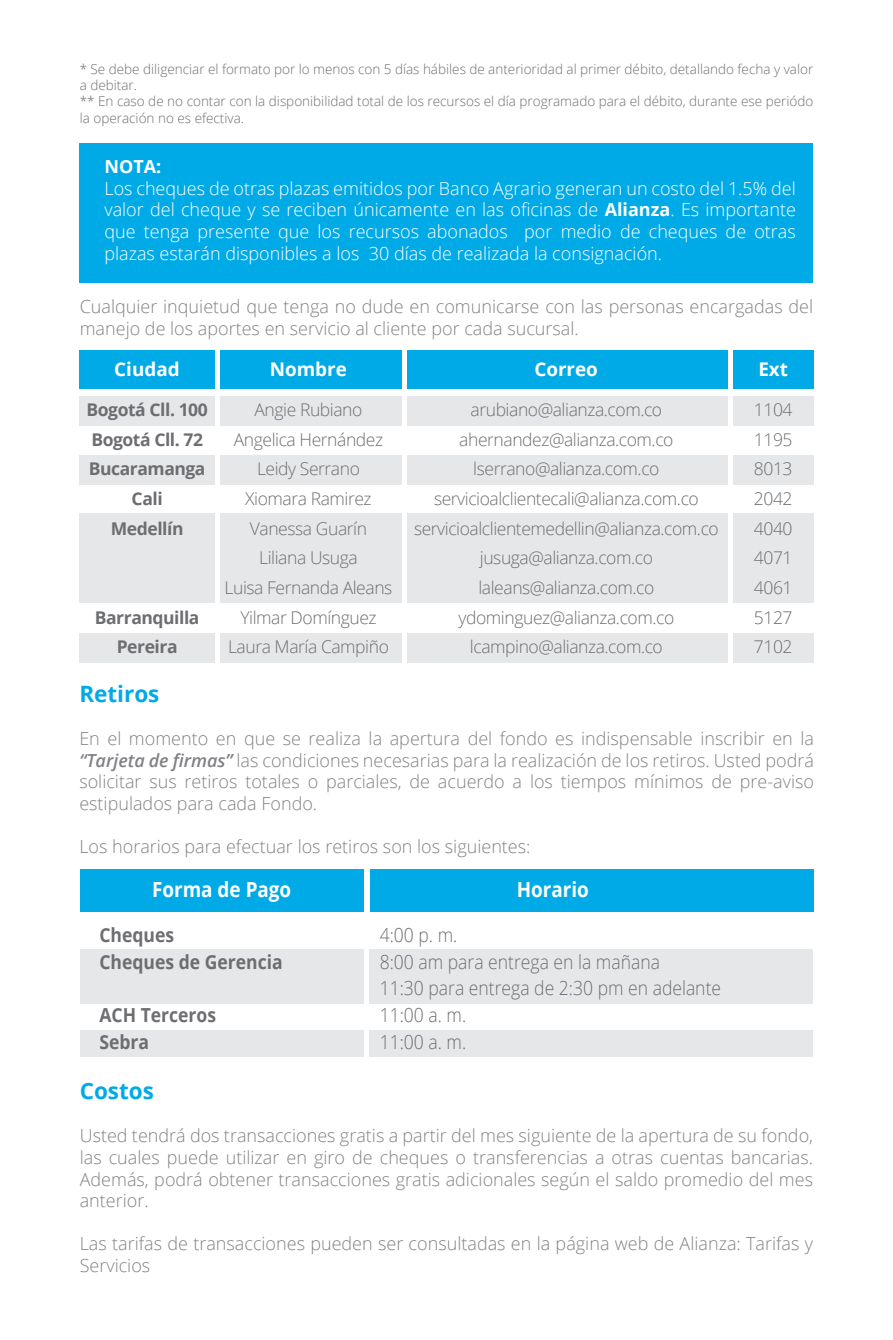
<style>
.page{position:relative;width:893px;height:1340px;background:#fff}
.page>*{position:absolute;margin:0;border:0;box-sizing:border-box;transform-origin:0 0}
.t1{font:700 22.5px "Open Sans";color:#00aae7}
.t2{font:700 20.93px "Open Sans";color:#fff;scale:.91 1}
.t3{font:300 19.35px/26.8px "Open Sans";color:#6d6e71;scale:.91 1}
.t4{font:700 19.35px/26.8px "Open Sans";color:#6d6e71;scale:.91 1}
.t5{font:700 18.9px "Open Sans";color:#fff}
.t6{font:300 18px/21.6px "Open Sans";color:#808285}
.t7{font:300 18px/21.6px "Open Sans";color:#fff;text-align:justify}
.t8{font:700 18px "Open Sans";color:#fff}
.t9{font:300 17.55px/29.7px "Open Sans";letter-spacing:-.025em;color:#6d6e71;text-align:center}
.t10{font:700 17.55px/29.7px "Open Sans";letter-spacing:-.025em;color:#6d6e71;text-align:center}
.t11{font:300 13.5px/16.2px "Open Sans";color:#6d6e71}
.s1{font-weight:700}
.s2{font-weight:600;font-style:italic}
</style>
<div class="page">
<div style="left:79px;top:143px;width:734px;height:139px;background:#00aae7"></div>
<div style="left:79px;top:396px;width:136px;height:29px;background:#e6e7e8"></div>
<div style="left:733px;top:396px;width:80px;height:29px;background:#e6e7e8"></div>
<div style="left:220px;top:396px;width:182px;height:29px;background:#e6e7e8"></div>
<div style="left:407px;top:396px;width:321px;height:29px;background:#e6e7e8"></div>
<div style="left:79px;top:455px;width:136px;height:30px;background:#e6e7e8"></div>
<div style="left:733px;top:455px;width:80px;height:30px;background:#e6e7e8"></div>
<div style="left:220px;top:455px;width:182px;height:30px;background:#e6e7e8"></div>
<div style="left:407px;top:455px;width:321px;height:30px;background:#e6e7e8"></div>
<div style="left:79px;top:633px;width:136px;height:29px;background:#e6e7e8"></div>
<div style="left:733px;top:633px;width:80px;height:29px;background:#e6e7e8"></div>
<div style="left:220px;top:633px;width:182px;height:29px;background:#e6e7e8"></div>
<div style="left:407px;top:633px;width:321px;height:29px;background:#e6e7e8"></div>
<div style="left:79px;top:513px;width:136px;height:90px;background:#e6e7e8"></div>
<div style="left:733px;top:513px;width:80px;height:90px;background:#e6e7e8"></div>
<div style="left:220px;top:513px;width:182px;height:90px;background:#e6e7e8"></div>
<div style="left:407px;top:513px;width:321px;height:90px;background:#e6e7e8"></div>
<div style="left:79px;top:351px;width:136px;height:38px;background:#00aae7"></div>
<div style="left:733px;top:351px;width:80px;height:38px;background:#00aae7"></div>
<div style="left:220px;top:351px;width:182px;height:38px;background:#00aae7"></div>
<div style="left:407px;top:351px;width:321px;height:38px;background:#00aae7"></div>
<div style="left:80px;top:949px;width:284px;height:54px;background:#e6e7e8"></div>
<div style="left:369px;top:949px;width:444px;height:54px;background:#e6e7e8"></div>
<div style="left:80px;top:1029px;width:284px;height:27px;background:#e6e7e8"></div>
<div style="left:369px;top:1029px;width:444px;height:27px;background:#e6e7e8"></div>
<div style="left:80px;top:869px;width:284px;height:42px;background:#00aae7"></div>
<div style="left:370px;top:869px;width:444px;height:42px;background:#00aae7"></div>
<p class="t11" style="left:80px;top:61px;width:735px">* Se debe diligenciar el formato por lo menos con 5 días hábiles de anterioridad al primer débito, detallando fecha y valor a debitar.<br>** En caso de no contar con la disponibilidad total de los recursos el día programado para el débito, durante ese periódo la operación no es efectiva.</p>
<p class="t8" style="left:104px;top:154px;width:58px">NOTA:</p>
<p class="t7" style="left:104px;top:177px;width:693px">Los cheques de otras plazas emitidos por Banco Agrario generan un costo del 1.5% del valor del cheque y se reciben únicamente en las oficinas de <span class="s1">Alianza</span>. Es importante que tenga presente que los recursos abonados por medio de cheques de otras plazas estarán disponibles a los 30 días de realizada la consignación.</p>
<p class="t6" style="left:80px;top:296px;width:735px">Cualquier inquietud que tenga no dude en comunicarse con las personas encargadas del manejo de los aportes en servicio al cliente por cada sucursal.</p>
<p class="t5" style="left:114px;top:355px;width:67px">Ciudad</p>
<p class="t10" style="left:87px;top:394px;width:123px">Bogotá Cll. 100<br>Bogotá Cll. 72<br>Bucaramanga<br>Cali<br>Medellín</p>
<p class="t10" style="left:95px;top:602px;width:106px">Barranquilla<br>Pereira</p>
<p class="t5" style="left:270px;top:355px;width:79px">Nombre</p>
<p class="t9" style="left:225px;top:394px;width:169px">Angie Rubiano<br>Angelica Hernández<br>Leidy Serrano<br>Xiomara Ramirez<br>Vanessa Guarín<br>Liliana Usuga<br>Luisa Fernanda Aleans<br>Yilmar Domínguez<br>Laura María Campiño</p>
<p class="t5" style="left:534px;top:355px;width:65px">Correo</p>
<p class="t9" style="left:414px;top:394px;width:306px">arubiano@alianza.com.co ahernandez@alianza.com.co lserrano@alianza.com.co servicioalclientecali@alianza.com.co servicioalclientemedellin@alianza.com.co jusuga@alianza.com.co laleans@alianza.com.co ydominguez@alianza.com.co lcampino@alianza.com.co</p>
<p class="t5" style="left:758px;top:355px;width:31px">Ext</p>
<p class="t9" style="left:754px;top:394px;width:40px;text-align:justify">1104<br>1195<br>8013<br>2042<br>4040<br>4071<br>4061<br>5127<br>7102</p>
<p class="t1" style="left:79px;top:678px;width:82px">Retiros</p>
<p class="t6" style="left:79px;top:727px;width:736px;text-align:justify">En el momento en que se realiza la apertura del fondo es indispensable inscribir en la <span class="s2">“Tarjeta de firmas”</span> las condiciones necesarias para la realización de los retiros. Usted podrá solicitar sus retiros totales o parciales, de acuerdo a los tiempos mínimos de pre-aviso estipulados para cada Fondo.</p>
<p class="t6" style="left:79px;top:835px;width:453px">Los horarios para efectuar los retiros son los siguientes:</p>
<p class="t2" style="left:152px;top:874px;width:154px">Forma de Pago</p>
<p class="t4" style="left:99px;top:920px;width:203px">Cheques<br>Cheques de Gerencia</p>
<p class="t4" style="left:99px;top:1001px;width:130px">ACH Terceros<br>Sebra</p>
<p class="t2" style="left:517px;top:874px;width:81px">Horario</p>
<p class="t3" style="left:380px;top:920px;width:377px">4:00 p. m.<br>8:00 am para entrega en la mañana<br>11:30 para entrega de 2:30 pm en adelante<br>11:00 a. m.<br>11:00 a. m.</p>
<p class="t1" style="left:80px;top:1075px;width:76px">Costos</p>
<p class="t6" style="left:80px;top:1124px;width:735px;text-align:justify">Usted tendrá dos transacciones gratis a partir del mes siguiente de la apertura de su fondo, las cuales puede utilizar en giro de cheques o transferencias a otras cuentas bancarias.<br>Además, podrá obtener transacciones gratis adicionales según el saldo promedio del mes anterior.</p>
<p class="t6" style="left:80px;top:1232px;width:735px">Las tarifas de transacciones pueden ser consultadas en la página web de Alianza: Tarifas y<br>Servicios</p>
</div>
